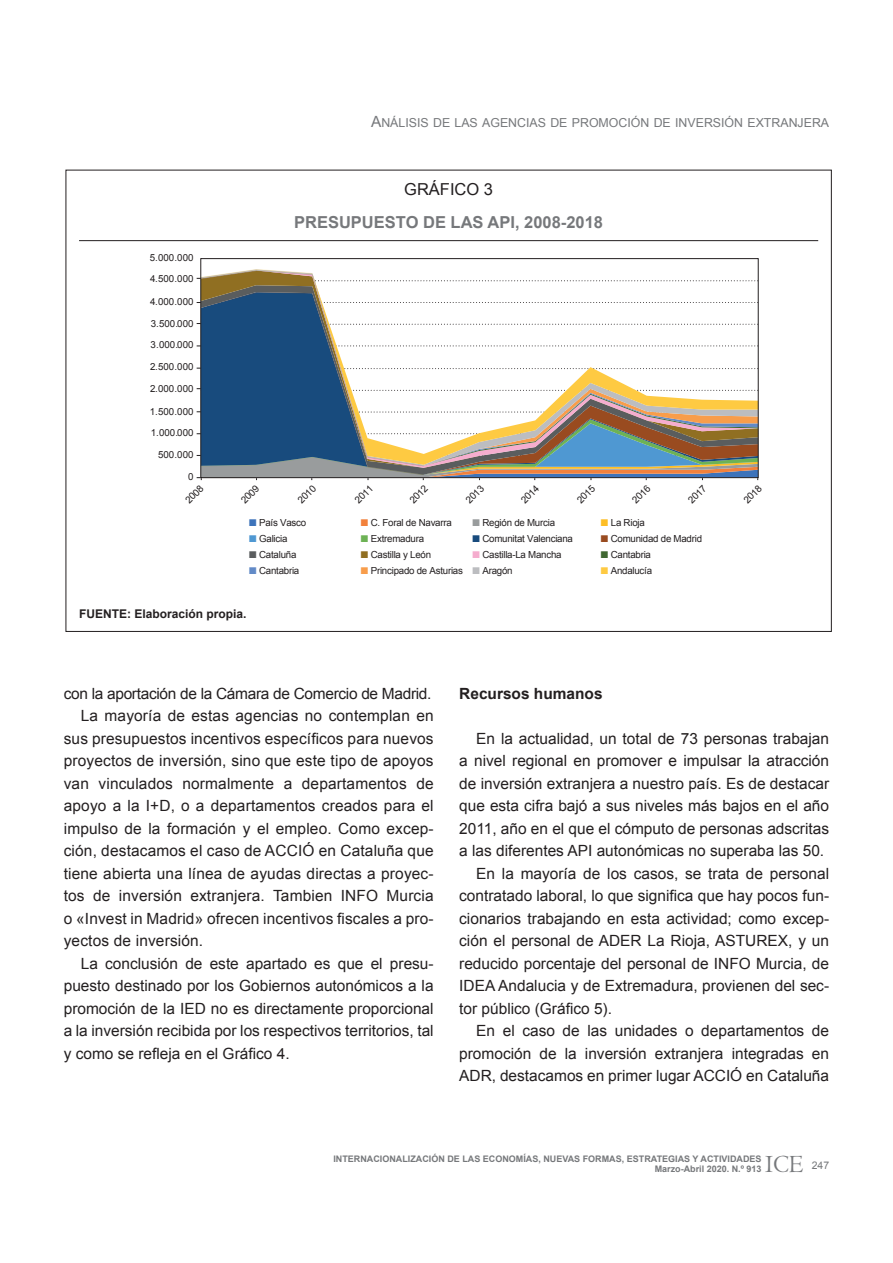
<style>
.page{position:relative;width:893px;height:1263px;background:#fff}
.page>*{position:absolute;margin:0;border:0;box-sizing:border-box;transform-origin:0 0}
.t1{font:25.5px "Centaur MT Std";color:#76787b}
.TITULO_CUADRO_FIGURA{font:700 16.5px "Arial";color:#76787b}
.CUADRO-FIGURA{font:16.5px "Arial";color:#231f20}
.Texto{font:15.45px/22.5px "Arial";color:#231f20;text-align:justify}
.Texto-2{font:15.45px "Arial";letter-spacing:-.02em;color:#231f20}
.Ladillo2_negrita{font:700 15.45px "Arial";color:#231f20}
.t2{font:12.3px "Arial MT SC800";color:#76787b}
.FUENTE_CUADRO{font:700 12px "Arial";color:#231f20}
.t3{font:10.5px "Arial";color:#76787b}
.t4{font:9.75px "Arial";letter-spacing:-.025em;color:#231f20}
.t5{font:700 9px/9.8px "Arial";color:#76787b;text-align:right}
.s1{font-size:15.45px}
.s2{color:#3d73ba}
.s3{color:#f2813c}
.s4{color:#999c9d}
.s5{color:#fdbe26}
.s6{color:#4f98d2}
.s7{color:#6db255}
.s8{color:#184b7d}
.s9{color:#994b20}
.s10{color:#5a5d5e}
.s11{color:#906f22}
.s12{color:#f5adce}
.s13{color:#406832}
.s14{color:#628ac7}
.s15{color:#f89d4b}
.s16{color:#bcbdc0}
.s17{color:#feca42}
</style>
<div class="page">
<hr style="left:79px;top:240px;width:739px;height:1px;background:#231f20">
<svg style="left:202px;top:269px;width:555px;height:150px"></svg>
<svg style="left:197px;top:419px;width:561px;height:61px;background:#898e8c"></svg>
<svg style="left:197px;top:411px;width:561px;height:2px"></svg>
<svg style="left:197px;top:388px;width:561px;height:3px"></svg>
<svg style="left:197px;top:368px;width:561px;height:1px"></svg>
<svg style="left:197px;top:346px;width:561px;height:1px"></svg>
<svg style="left:197px;top:323px;width:561px;height:2px"></svg>
<svg style="left:197px;top:302px;width:561px;height:1px"></svg>
<svg style="left:197px;top:278px;width:561px;height:3px"></svg>
<p class="t2" style="left:371px;top:115px;width:460px"><span class="s1">A</span>NÁLISIS DE LAS AGENCIAS DE PROMOCIÓN DE INVERSIÓN EXTRANJERA</p>
<p class="t4" style="left:150px;top:251px;width:45px">5.000.000</p>
<p class="t4" style="left:150px;top:272px;width:45px">4.500.000</p>
<p class="t4" style="left:150px;top:295px;width:45px">4.000.000</p>
<p class="t4" style="left:151px;top:317px;width:44px">3.500.000</p>
<p class="t4" style="left:151px;top:339px;width:44px">3.000.000</p>
<p class="t4" style="left:150px;top:360px;width:45px">2.500.000</p>
<p class="t4" style="left:150px;top:382px;width:45px">2.000.000</p>
<p class="t4" style="left:150px;top:405px;width:45px">1.500.000</p>
<p class="t4" style="left:151px;top:426px;width:44px">1.000.000</p>
<p class="t4" style="left:158px;top:448px;width:37px">500.000</p>
<p class="t4" style="left:188px;top:470px;width:7px">0</p>
<p class="CUADRO-FIGURA" style="left:404px;top:179px;width:90px">GRÁFICO 3</p>
<p class="TITULO_CUADRO_FIGURA" style="left:294px;top:211px;width:311px">PRESUPUESTO DE LAS API, 2008-2018</p>
<p class="t4" style="left:182px;top:497px;width:23px;rotate:-45deg">2008</p>
<p class="t4" style="left:238px;top:497px;width:23px;rotate:-45deg">2009</p>
<p class="t4" style="left:295px;top:497px;width:23px;rotate:-45deg">2010</p>
<p class="t4" style="left:352px;top:497px;width:23px;rotate:-45deg">2011</p>
<p class="t4" style="left:407px;top:497px;width:23px;rotate:-45deg">2012</p>
<p class="t4" style="left:463px;top:497px;width:23px;rotate:-45deg">2013</p>
<p class="t4" style="left:518px;top:497px;width:23px;rotate:-45deg">2014</p>
<p class="t4" style="left:574px;top:497px;width:23px;rotate:-45deg">2015</p>
<p class="t4" style="left:629px;top:497px;width:23px;rotate:-45deg">2016</p>
<p class="t4" style="left:685px;top:497px;width:23px;rotate:-45deg">2017</p>
<p class="t4" style="left:741px;top:497px;width:23px;rotate:-45deg">2018</p>
<p class="t4" style="left:249px;top:516px;width:59px"><span class="s2">■</span> País Vasco</p>
<p class="t4" style="left:361px;top:516px;width:93px"><span class="s3">■</span> C. Foral de Navarra</p>
<p class="t4" style="left:472px;top:516px;width:84px"><span class="s4">■</span> Región de Murcia</p>
<p class="t4" style="left:601px;top:516px;width:46px"><span class="s5">■</span> La Rioja</p>
<p class="t4" style="left:249px;top:533px;width:40px"><span class="s6">■</span> Galicia</p>
<p class="t4" style="left:361px;top:533px;width:65px"><span class="s7">■</span> Extremadura</p>
<p class="t4" style="left:472px;top:533px;width:102px"><span class="s8">■</span> Comunitat Valenciana</p>
<p class="t4" style="left:601px;top:533px;width:103px"><span class="s9">■</span> Comunidad de Madrid</p>
<p class="t4" style="left:249px;top:548px;width:49px"><span class="s10">■</span> Cataluña</p>
<p class="t4" style="left:361px;top:548px;width:72px"><span class="s11">■</span> Castilla y León</p>
<p class="t4" style="left:472px;top:548px;width:91px"><span class="s12">■</span> Castilla-La Mancha</p>
<p class="t4" style="left:601px;top:548px;width:52px"><span class="s13">■</span> Cantabria</p>
<p class="t4" style="left:249px;top:564px;width:52px"><span class="s14">■</span> Cantabria</p>
<p class="t4" style="left:361px;top:564px;width:153px"><span class="s15">■</span> Principado de Asturias <span class="s16">■</span> Aragón</p>
<p class="t4" style="left:601px;top:564px;width:53px"><span class="s17">■</span> Andalucía</p>
<p class="FUENTE_CUADRO" style="left:79px;top:606px;width:169px">FUENTE: Elaboración propia.</p>
<p class="Texto-2" style="left:64px;top:683px;width:369px">con la aportación de la Cámara de Comercio de Madrid.</p>
<p class="Texto" style="left:64px;top:705px;width:371px;text-indent:17px">La mayoría de estas agencias no contemplan en sus presupuestos incentivos específicos para nuevos proyectos de inversión, sino que este tipo de apoyos van vinculados normalmente a departamentos de apoyo a la I+D, o a departamentos creados para el impulso de la formación y el empleo. Como excep&shy;ción, destacamos el caso de ACCIÓ en Cataluña que tiene abierta una línea de ayudas directas a proyec&shy;tos de inversión extranjera. Tambien INFO Murcia o «Invest in Madrid» ofrecen incentivos fiscales a pro&shy;yectos de inversión.</p>
<p class="Texto" style="left:64px;top:952px;width:371px;text-indent:17px">La conclusión de este apartado es que el presu&shy;puesto destinado por los Gobiernos autonómicos a la promoción de la IED no es directamente proporcional a la inversión recibida por los respectivos territorios, tal y como se refleja en el Gráfico 4.</p>
<p class="Ladillo2_negrita" style="left:459px;top:683px;width:145px">Recursos humanos</p>
<p class="Texto" style="left:459px;top:727px;width:371px;text-indent:17px">En la actualidad, un total de 73 personas trabajan a nivel regional en promover e impulsar la atracción de inversión extranjera a nuestro país. Es de destacar que esta cifra bajó a sus niveles más bajos en el año 2011, año en el que el cómputo de personas adscritas a las diferentes API autonómicas no superaba las 50.</p>
<p class="Texto" style="left:459px;top:862px;width:371px;text-indent:17px">En la mayoría de los casos, se trata de personal contratado laboral, lo que significa que hay pocos fun&shy;cionarios trabajando en esta actividad; como excep&shy;ción el personal de ADER La Rioja, ASTUREX, y un reducido porcentaje del personal de INFO Murcia, de IDEA Andalucia y de Extremadura, provienen del sec&shy;tor público (Gráfico 5).</p>
<p class="Texto" style="left:459px;top:1020px;width:371px;text-indent:17px">En el caso de las unidades o departamentos de promoción de la inversión extranjera integradas en ADR, destacamos en primer lugar ACCIÓ en Cataluña</p>
<p class="t5" style="left:333px;top:1154px;width:430px">INTERNACIONALIZACIÓN DE LAS ECONOMÍAS, NUEVAS FORMAS, ESTRATEGIAS Y ACTIVIDADES<br>Marzo-Abril 2020. N.º 913</p>
<h1 class="t1" style="left:765px;top:1150px;width:40px">ICE</h1>
<p class="t3" style="left:812px;top:1158px;width:19px">247</p>
</div>
